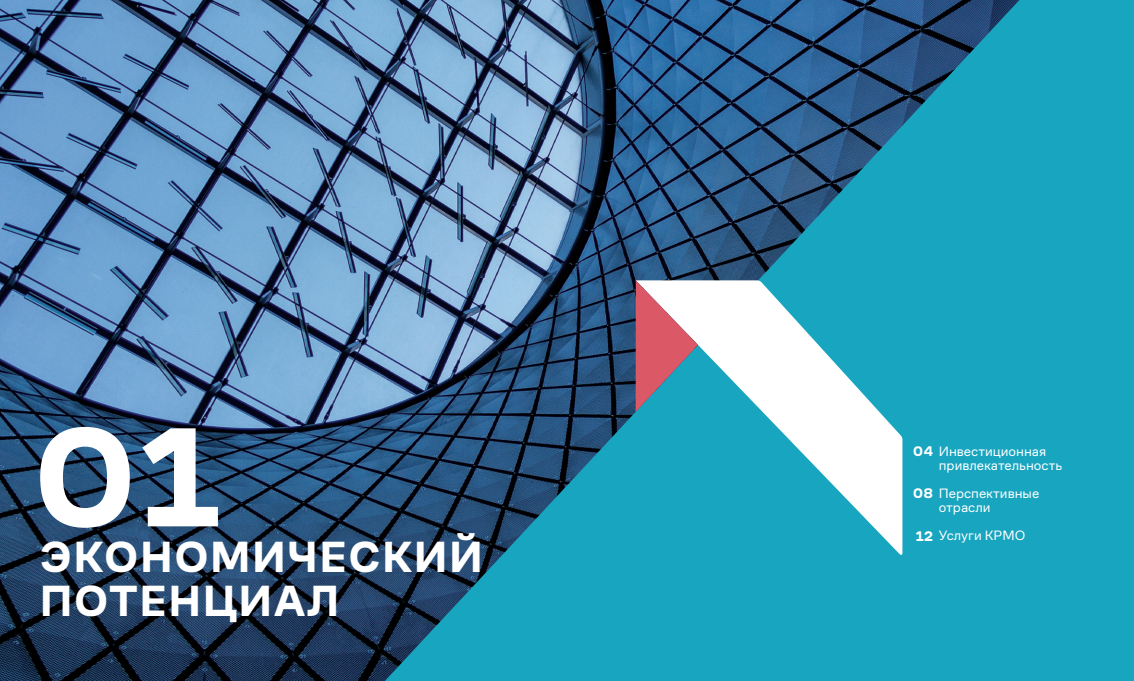
<style>
.page{position:relative;width:1134px;height:681px;background:#fff}
.page>*{position:absolute;margin:0;border:0;box-sizing:border-box;transform-origin:0 0}
.t1{font:700 144px "Co Fo Sans";color:#fff}
.t2{font:700 44px/44px "Co Fo Sans";letter-spacing:.035em;color:#fff}
.t3{font:14px/14px "Co Fo Sans";color:#fff}
.s1{font-weight:700}
</style>
<div class="page">
<div style="left:0;top:0;width:1134px;height:680px;background:#18a5c0"></div>
<img style="left:0;top:0;width:1019px;height:680px">
<svg style="left:636px;top:280px;width:266px;height:275px"></svg>
<svg style="left:636px;top:280px;width:62px;height:131px"></svg>
<p class="t1" style="left:34px;top:387px;width:187px">01</p>
<p class="t2" style="left:40px;top:534px;width:445px">ЭКОНОМИЧЕСКИЙ<br>ПОТЕНЦИАЛ</p>
<p class="t3" style="left:939px;top:444px;width:125px;text-indent:-26px"><span class="s1">04</span> Инвестиционная привлекательность</p>
<p class="t3" style="left:939px;top:486px;width:102px;text-indent:-26px"><span class="s1">08</span> Перспективные отрасли</p>
<p class="t3" style="left:916px;top:528px;width:111px"><span class="s1">12</span> Услуги КРМО</p>
</div>
